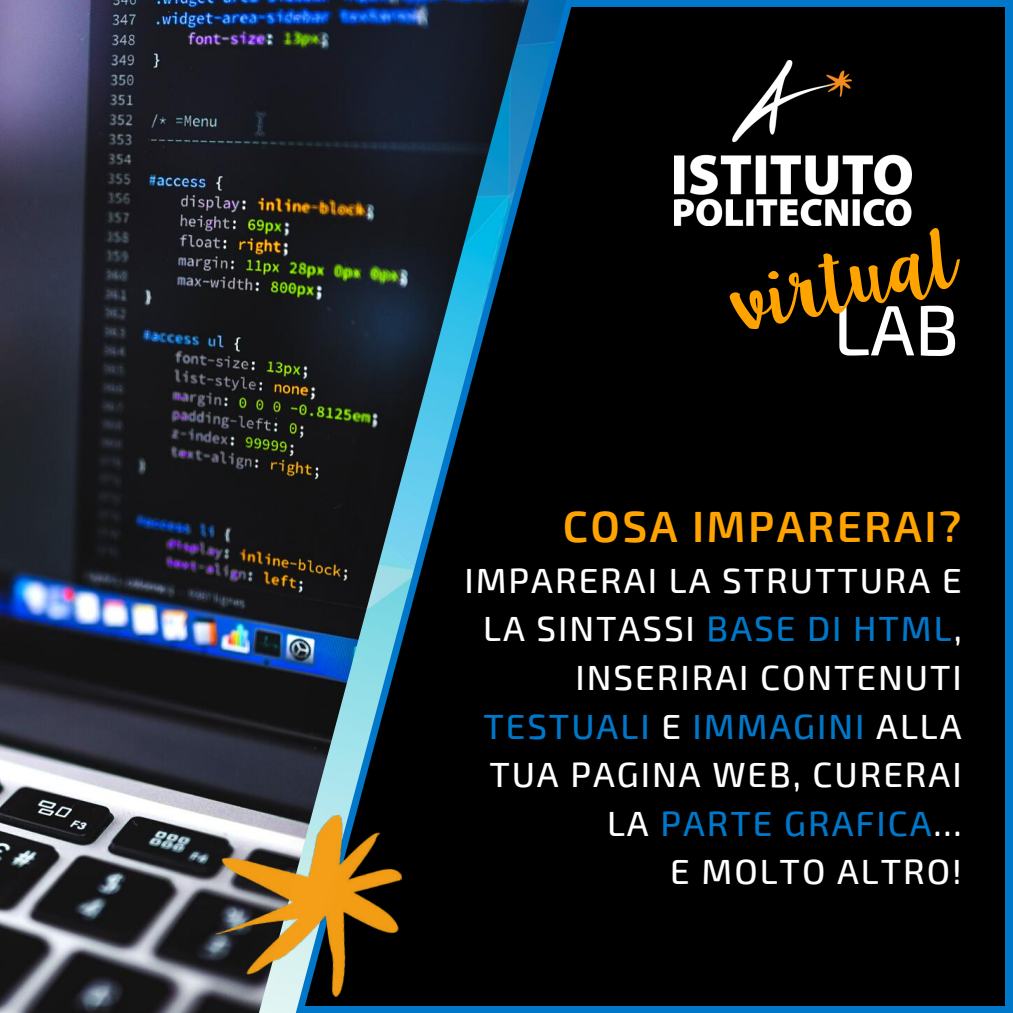
<style>
.page{position:relative;width:1013px;height:1013px;background:#fff}
.page>*{position:absolute;margin:0;border:0;box-sizing:border-box;transform-origin:0 0}
.t1{font:71.25px "Lilly Belle";color:#ffa300}
.t2{font:500 71.25px "Exo 2";color:#fff}
.t3{font:600 43.75px "Exo 2";letter-spacing:.055em;color:#ffa300}
.t4{font:500 35px/48.6px "Exo 2";letter-spacing:.055em;color:#fff;text-align:right}
.s1{color:#0077c8}
</style>
<div class="page">
<img style="left:0;top:0;width:86px;height:1012px">
<img style="left:86px;top:0;width:161px;height:1012px">
<div style="left:247px;top:0;width:758px;height:1012px;background:#000"></div>
<div style="left:1005px;top:0;width:7px;height:1012px;background:#0077c8"></div>
<div style="left:554px;top:0;width:458px;height:7px;background:#0077c8"></div>
<div style="left:303px;top:1005px;width:709px;height:7px;background:#0077c8"></div>
<div style="left:566px;top:7px;width:86px;height:999px;background:#000"></div>
<img style="left:259px;top:0;width:307px;height:1012px">
<img style="left:202px;top:808px;width:213px;height:202px">
<img style="left:674px;top:60px;width:237px;height:165px">
<h1 class="t1" style="left:724px;top:251px;width:228px;rotate:-13deg">virtual</h1>
<h1 class="t2" style="left:833px;top:284px;width:127px">LAB</h1>
<p class="t3" style="left:562px;top:497px;width:400px">COSA IMPARERAI?</p>
<p class="t4" style="left:464px;top:554px;width:498px">IMPARERAI LA STRUTTURA E<br>LA SINTASSI <span class="s1">BASE DI HTML</span>,<br>INSERIRAI CONTENUTI<br><span class="s1">TESTUALI</span> E <span class="s1">IMMAGINI</span> ALLA<br>TUA PAGINA WEB, CURERAI<br>LA <span class="s1">PARTE GRAFICA</span>...<br>E MOLTO ALTRO!</p>
</div>
